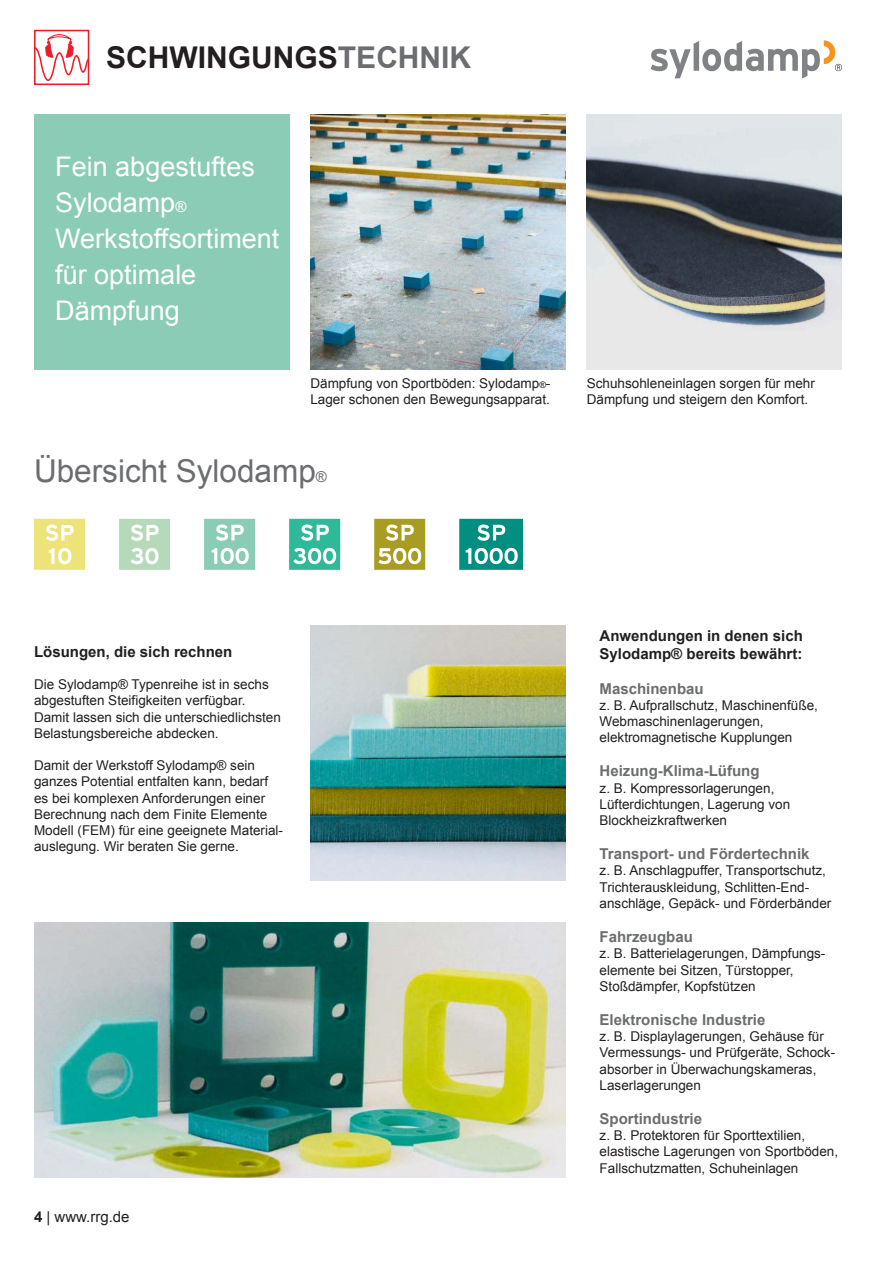
<style>
.page{position:relative;width:893px;height:1263px;background:#fff}
.page>*{position:absolute;margin:0;border:0;box-sizing:border-box;transform-origin:0 0}
.t1{font:31.5px "Arial";color:#6c6d70}
.t2{font:700 30px "Arial";color:#231f20}
.t3{font:27px/36px "Arial";color:#fff}
.t4{font:700 15px "Arial";color:#6c6d70}
.t5{font:700 15px/18px "Arial";color:#231f20}
.t6{font:15px "Arial";color:#231f20}
.t7{font:13.5px/16.2px "Arial";color:#231f20}
.s1{color:#6c6d70}
.s2{font-size:15px}
.s3{font-size:9px}
.s4{font-weight:700}
</style>
<div class="page">
<svg style="left:34px;top:29px;width:56px;height:57px"></svg>
<svg style="left:651px;top:40px;width:191px;height:39px"></svg>
<div style="left:34px;top:115px;width:255px;height:255px;background:#8bccb7"></div>
<svg style="left:34px;top:519px;width:51px;height:51px;background:#eee88c"></svg>
<svg style="left:119px;top:519px;width:51px;height:51px;background:#c2dfc5"></svg>
<svg style="left:204px;top:519px;width:51px;height:51px"></svg>
<svg style="left:289px;top:519px;width:51px;height:51px"></svg>
<svg style="left:374px;top:519px;width:51px;height:51px"></svg>
<svg style="left:459px;top:519px;width:64px;height:51px;background:#33a59a"></svg>
<img style="left:310px;top:115px;width:256px;height:255px">
<img style="left:587px;top:115px;width:255px;height:255px">
<img style="left:310px;top:625px;width:256px;height:255px">
<img style="left:34px;top:923px;width:532px;height:255px">
<h2 class="t2" style="left:106px;top:38px;width:366px">SCHWINGUNGS<span class="s1">TECHNIK</span></h2>
<h3 class="t3" style="left:55px;top:149px;width:226px">Fein abgestuftes<br>Sylodamp<span class="s2">®<br></span>Werkstoffsortiment für optimale<br>Dämpfung</h3>
<p class="t7" style="left:310px;top:375px;width:242px">Dämpfung von Sportböden: Sylodamp<span class="s3">®</span>-<br>Lager schonen den Bewegungsapparat.</p>
<p class="t7" style="left:587px;top:375px;width:230px">Schuhsohleneinlagen sorgen für mehr<br>Dämpfung und steigern den Komfort.</p>
<h1 class="t1" style="left:34px;top:451px;width:294px">Übersicht Sylodamp<span class="s2">®</span></h1>
<p class="t5" style="left:34px;top:643px;width:200px">Lösungen, die sich rechnen</p>
<p class="t7" style="left:34px;top:676px;width:248px">Die Sylodamp® Typenreihe ist in sechs abgestuften Steifigkeiten verfügbar.<br>Damit lassen sich die unterschiedlichsten Belastungsbereiche abdecken.</p>
<p class="t7" style="left:34px;top:757px;width:251px">Damit der Werkstoff Sylodamp® sein ganzes Potential entfalten kann, bedarf es bei komplexen Anforderungen einer Berechnung nach dem Finite Elemente Modell (FEM) für eine geeignete Material&shy;auslegung. Wir beraten Sie gerne.</p>
<p class="t6" style="left:34px;top:1207px;width:97px"><span class="s4">4</span> | www.rrg.de</p>
<p class="t5" style="left:600px;top:628px;width:205px">Anwendungen in denen sich<br>Sylodamp® bereits bewährt:</p>
<p class="t4" style="left:600px;top:678px;width:106px">Maschinenbau</p>
<p class="t7" style="left:600px;top:697px;width:220px">z. B. Aufprallschutz, Maschinenfüße,<br>Webmaschinenlagerungen, elektromagnetische Kupplungen</p>
<p class="t4" style="left:600px;top:761px;width:161px">Heizung-Klima-Lüfung</p>
<p class="t7" style="left:600px;top:780px;width:192px">z. B. Kompressorlagerungen,<br>Lüfterdichtungen, Lagerung von<br>Blockheizkraftwerken</p>
<p class="t4" style="left:600px;top:844px;width:212px">Transport- und Fördertechnik</p>
<p class="t7" style="left:600px;top:863px;width:233px">z. B. Anschlagpuffer, Transportschutz,<br>Trichterauskleidung, Schlitten-End&shy;anschläge, Gepäck- und Förderbänder</p>
<p class="t4" style="left:600px;top:927px;width:95px">Fahrzeugbau</p>
<p class="t7" style="left:600px;top:945px;width:227px">z. B. Batterielagerungen, Dämpfungs&shy;elemente bei Sitzen, Türstopper,<br>Stoßdämpfer, Kopfstützen</p>
<p class="t4" style="left:600px;top:1010px;width:167px">Elektronische Industrie</p>
<p class="t7" style="left:600px;top:1028px;width:237px">z. B. Displaylagerungen, Gehäuse für<br>Vermessungs- und Prüfgeräte, Schock&shy;absorber in Überwachungskameras,<br>Laserlagerungen</p>
<p class="t4" style="left:600px;top:1109px;width:104px">Sportindustrie</p>
<p class="t7" style="left:600px;top:1127px;width:240px">z. B. Protektoren für Sporttextilien, elastische Lagerungen von Sportböden,<br>Fallschutzmatten, Schuheinlagen</p>
</div>
